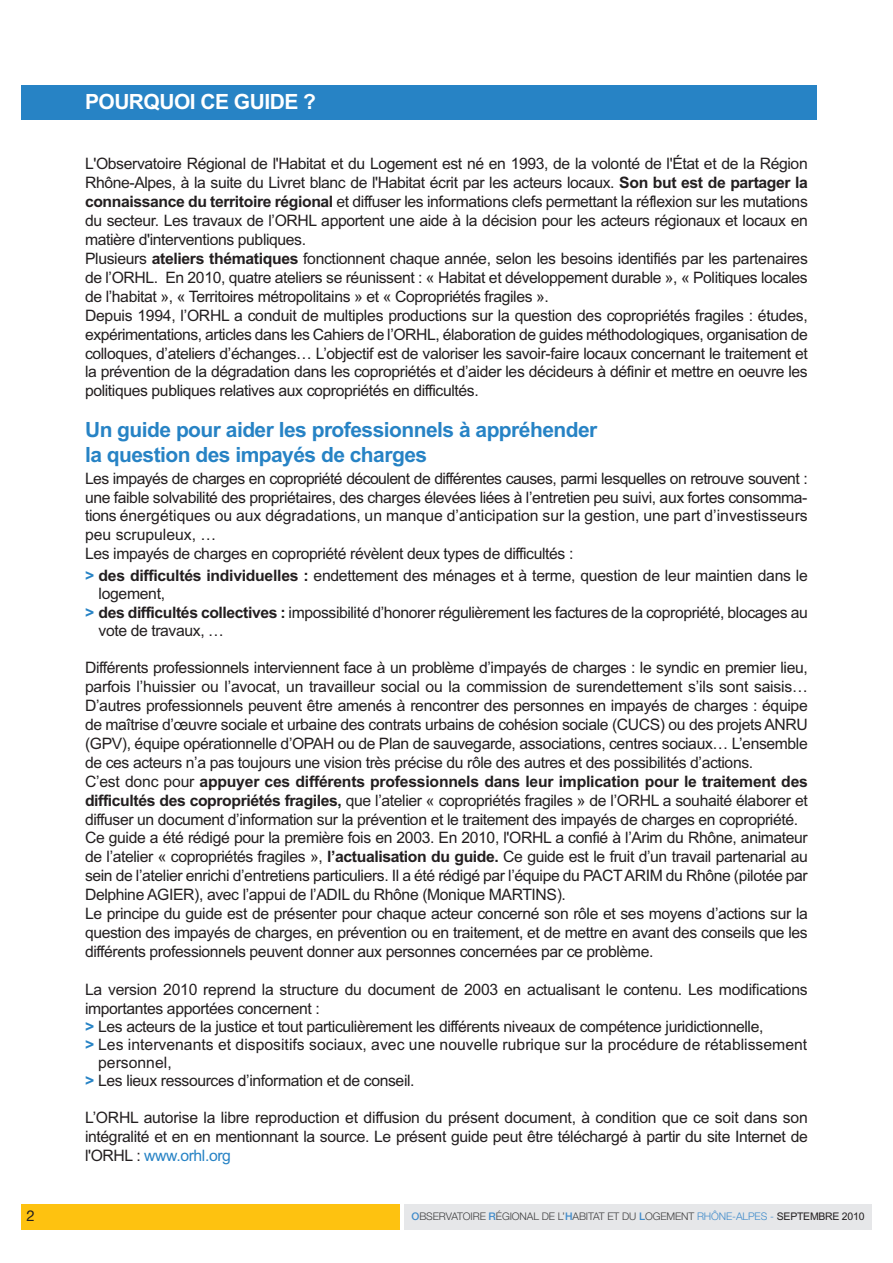
<style>
.page{position:relative;width:893px;height:1263px;background:#fff}
.page>*{position:absolute;margin:0;border:0;box-sizing:border-box;transform-origin:0 0}
.t1{font:700 21px/25.2px "Arial";letter-spacing:-.025em;color:#2783c5}
.t2{font:700 21px "Arial";letter-spacing:-.025em;color:#fff}
.t3{font:15.75px/18.9px "Arial";letter-spacing:-.025em;color:#231f20}
.t4{font:15.75px "Arial";color:#231f20}
.t5{font:15px "Helvetica Neue";color:#231f20}
.t6{font:300 10.5px "Helvetica Neue";letter-spacing:-.01em;color:#3e3e3f}
.s1{font-weight:700}
.s2{font-weight:700;color:#2783c5}
.s3{color:#2783c5}
.s4{font-weight:500;color:#408bca}
.s5{color:#408bca}
.s6{font-family:"Arial";font-weight:400;color:#231f20}
</style>
<div class="page">
<div style="left:21px;top:1204px;width:379px;height:25px;background:#fec210"></div>
<div style="left:404px;top:1204px;width:468px;height:25px;background:#e6e7e9"></div>
<div style="left:21px;top:85px;width:795px;height:34px;background:#2783c5"></div>
<h1 class="t2" style="left:85px;top:94px;width:232px">POURQUOI CE GUIDE ?</h1>
<p class="t3" style="left:85px;top:156px;width:724px">L'Observatoire Régional de l'Habitat et du Logement est né en 1993, de la volonté de l'État et de la Région Rhône-Alpes, à la suite du Livret blanc de l'Habitat écrit par les acteurs locaux. <span class="s1">Son but est de partager la connaissance du territoire régional</span> et diffuser les informations clefs permettant la réflexion sur les mutations du secteur. Les travaux de l’ORHL apportent une aide à la décision pour les acteurs régionaux et locaux en matière d'interventions publiques.<br>Plusieurs <span class="s1">ateliers thématiques</span> fonctionnent chaque année, selon les besoins identifiés par les partenaires de l’ORHL. En 2010, quatre ateliers se réunissent : « Habitat et développement durable », « Politiques locales de l’habitat », « Territoires métropolitains » et « Copropriétés fragiles ».<br>Depuis 1994, l’ORHL a conduit de multiples productions sur la question des copropriétés fragiles : études, expérimentations, articles dans les Cahiers de l’ORHL, élaboration de guides méthodologiques, organisation de colloques, d’ateliers d’échanges… L’objectif est de valoriser les savoir-faire locaux concernant le traitement et la prévention de la dégradation dans les copropriétés et d’aider les décideurs à définir et mettre en oeuvre les politiques publiques relatives aux copropriétés en difficultés.</p>
<h1 class="t1" style="left:85px;top:419px;width:514px">Un guide pour aider les professionnels à appréhender la question des impayés de charges</h1>
<p class="t3" style="left:85px;top:470px;width:724px">Les impayés de charges en copropriété découlent de différentes causes, parmi lesquelles on retrouve souvent : une faible solvabilité des propriétaires, des charges élevées liées à l’entretien peu suivi, aux fortes consomma&shy;tions énergétiques ou aux dégradations, un manque d’anticipation sur la gestion, une part d’investisseurs peu scrupuleux, …<br>Les impayés de charges en copropriété révèlent deux types de difficultés :</p>
<p class="t3" style="left:85px;top:568px;width:724px"><span class="s2">&gt;</span> <span class="s1">des difficultés individuelles :</span> endettement des ménages et à terme, question de leur maintien dans le</p>
<p class="t3" style="left:99px;top:586px;width:68px">logement,</p>
<p class="t3" style="left:85px;top:604px;width:724px"><span class="s2">&gt;</span> <span class="s1">des difficultés collectives :</span> impossibilité d’honorer régulièrement les factures de la copropriété, blocages au</p>
<p class="t3" style="left:99px;top:622px;width:127px">vote de travaux, …</p>
<p class="t3" style="left:85px;top:660px;width:724px">Différents professionnels interviennent face à un problème d’impayés de charges : le syndic en premier lieu, parfois l’huissier ou l’avocat, un travailleur social ou la commission de surendettement s’ils sont saisis… D’autres professionnels peuvent être amenés à rencontrer des personnes en impayés de charges : équipe de maîtrise d’œuvre sociale et urbaine des contrats urbains de cohésion sociale (CUCS) ou des projets ANRU (GPV), équipe opérationnelle d’OPAH ou de Plan de sauvegarde, associations, centres sociaux… L’ensemble de ces acteurs n’a pas toujours une vision très précise du rôle des autres et des possibilités d’actions.<br>C’est donc pour <span class="s1">appuyer ces différents professionnels dans leur implication pour le traitement des difficultés des copropriétés fragiles,</span> que l’atelier « copropriétés fragiles » de l’ORHL a souhaité élaborer et diffuser un document d’information sur la prévention et le traitement des impayés de charges en copropriété.<br>Ce guide a été rédigé pour la première fois en 2003. En 2010, l'ORHL a confié à l’Arim du Rhône, animateur de l’atelier « copropriétés fragiles », <span class="s1">l’actualisation du guide.</span> Ce guide est le fruit d’un travail partenarial au sein de l’atelier enrichi d’entretiens particuliers. Il a été rédigé par l’équipe du PACT ARIM du Rhône (pilotée par Delphine AGIER), avec l’appui de l’ADIL du Rhône (Monique MARTINS).<br>Le principe du guide est de présenter pour chaque acteur concerné son rôle et ses moyens d’actions sur la question des impayés de charges, en prévention ou en traitement, et de mettre en avant des conseils que les différents professionnels peuvent donner aux personnes concernées par ce problème.</p>
<p class="t3" style="left:85px;top:981px;width:724px">La version 2010 reprend la structure du document de 2003 en actualisant le contenu. Les modifications</p>
<p class="t3" style="left:85px;top:1000px;width:236px">importantes apportées concernent :</p>
<p class="t3" style="left:85px;top:1018px;width:680px"><span class="s2">&gt;</span> Les acteurs de la justice et tout particulièrement les différents niveaux de compétence juridictionnelle,</p>
<p class="t4" style="left:85px;top:1038px;width:724px"><span class="s2">&gt;</span> Les intervenants et dispositifs sociaux, avec une nouvelle rubrique sur la procédure de rétablissement</p>
<p class="t4" style="left:98px;top:1056px;width:75px">personnel,</p>
<p class="t3" style="left:85px;top:1072px;width:331px"><span class="s2">&gt;</span> Les lieux ressources d’information et de conseil.</p>
<p class="t3" style="left:85px;top:1110px;width:724px;text-align:justify">L’ORHL autorise la libre reproduction et diffusion du présent document, à condition que ce soit dans son intégralité et en en mentionnant la source. Le présent guide peut être téléchargé à partir du site Internet de l'ORHL : <span class="s3">www.orhl.org</span></p>
<p class="t5" style="left:27px;top:1210px;width:10px">2</p>
<p class="t6" style="left:411px;top:1212px;width:455px"><span class="s4">O</span>BSERVATOIRE <span class="s4">R</span>ÉGIONAL DE L’<span class="s4">H</span>ABITAT ET DU <span class="s4">L</span>OGEMENT <span class="s5">RHÔNE-ALPES -</span> <span class="s6">SEPTEMBRE 2010</span></p>
</div>
